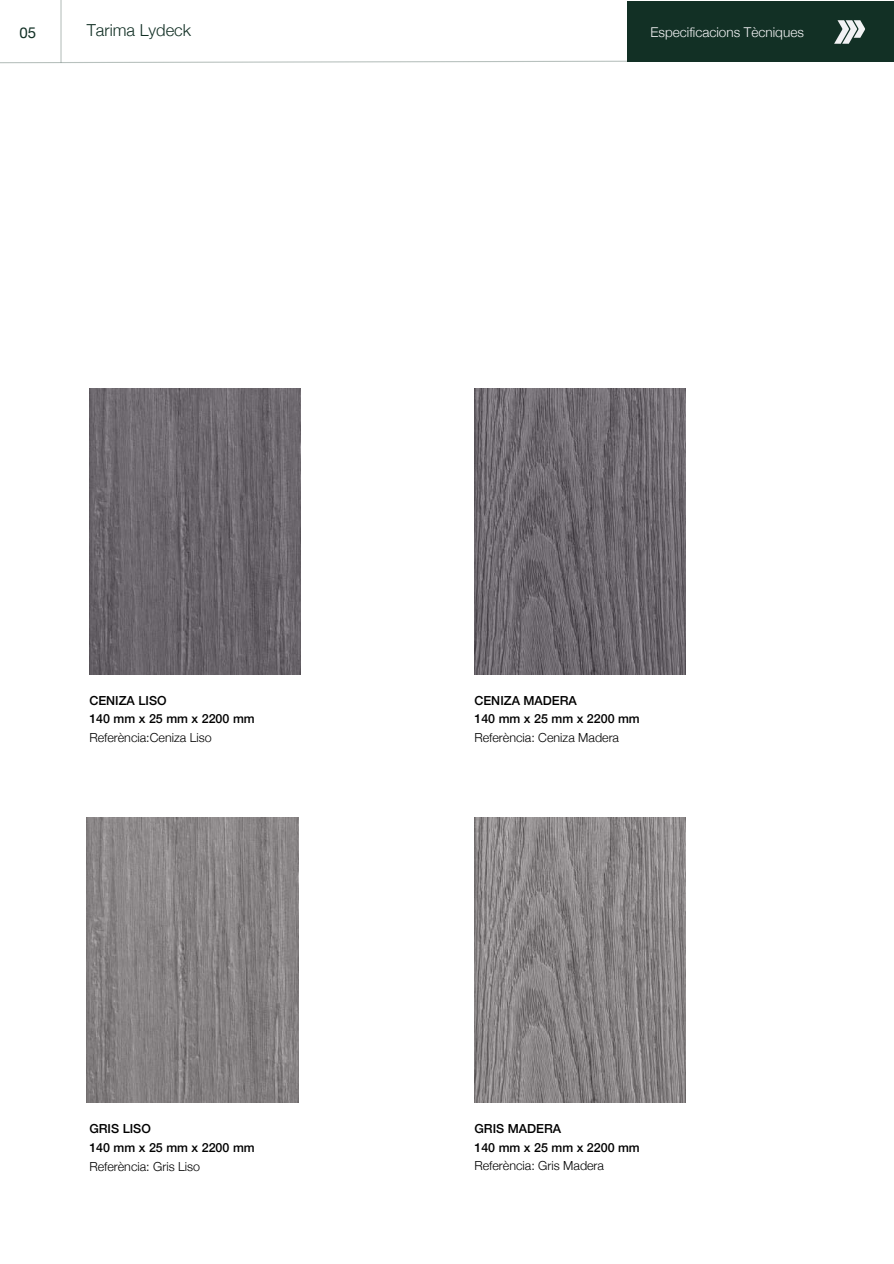
<style>
.page{position:relative;width:894px;height:1264px;background:#fff}
.page>*{position:absolute;margin:0;border:0;box-sizing:border-box;transform-origin:0 0}
.t1{font:300 16.5px "Helvetica Neue";color:#123025}
.t2{font:15px "Helvetica Neue";color:#123025}
.t3{font:300 13.5px "Helvetica Neue";color:#f2f2f4}
.t4{font:500 12.45px "Helvetica Neue";color:#000}
.t5{font:300 12.45px "Helvetica Neue";color:#000}
</style>
<div class="page">
<div style="left:626px;top:1px;width:267px;height:61px;background:#123025"></div>
<svg style="left:834px;top:20px;width:30px;height:24px"></svg>
<hr style="left:60px;top:0;width:2px;height:63px;background:#123025">
<svg style="left:0;top:60px;width:627px;height:3px"></svg>
<img style="left:89px;top:389px;width:211px;height:285px">
<img style="left:474px;top:389px;width:211px;height:285px">
<img style="left:87px;top:817px;width:211px;height:285px">
<img style="left:474px;top:817px;width:211px;height:285px">
<p class="t2" style="left:19px;top:23px;width:18px">05</p>
<h1 class="t1" style="left:87px;top:20px;width:106px">Tarima Lydeck</h1>
<p class="t3" style="left:650px;top:23px;width:155px">Especificacions Tècniques</p>
<p class="t4" style="left:89px;top:692px;width:79px">CENIZA LISO</p>
<p class="t4" style="left:474px;top:692px;width:104px">CENIZA MADERA</p>
<p class="t4" style="left:89px;top:711px;width:167px">140 mm x 25 mm x 2200 mm</p>
<p class="t4" style="left:474px;top:711px;width:167px">140 mm x 25 mm x 2200 mm</p>
<p class="t5" style="left:89px;top:729px;width:124px">Referència:Ceniza Liso</p>
<p class="t5" style="left:474px;top:729px;width:146px">Referència: Ceniza Madera</p>
<p class="t4" style="left:89px;top:1121px;width:63px">GRIS LISO</p>
<p class="t4" style="left:474px;top:1121px;width:88px">GRIS MADERA</p>
<p class="t4" style="left:89px;top:1139px;width:167px">140 mm x 25 mm x 2200 mm</p>
<p class="t4" style="left:474px;top:1139px;width:167px">140 mm x 25 mm x 2200 mm</p>
<p class="t5" style="left:89px;top:1158px;width:112px">Referència: Gris Liso</p>
<p class="t5" style="left:474px;top:1158px;width:131px">Referència: Gris Madera</p>
</div>
